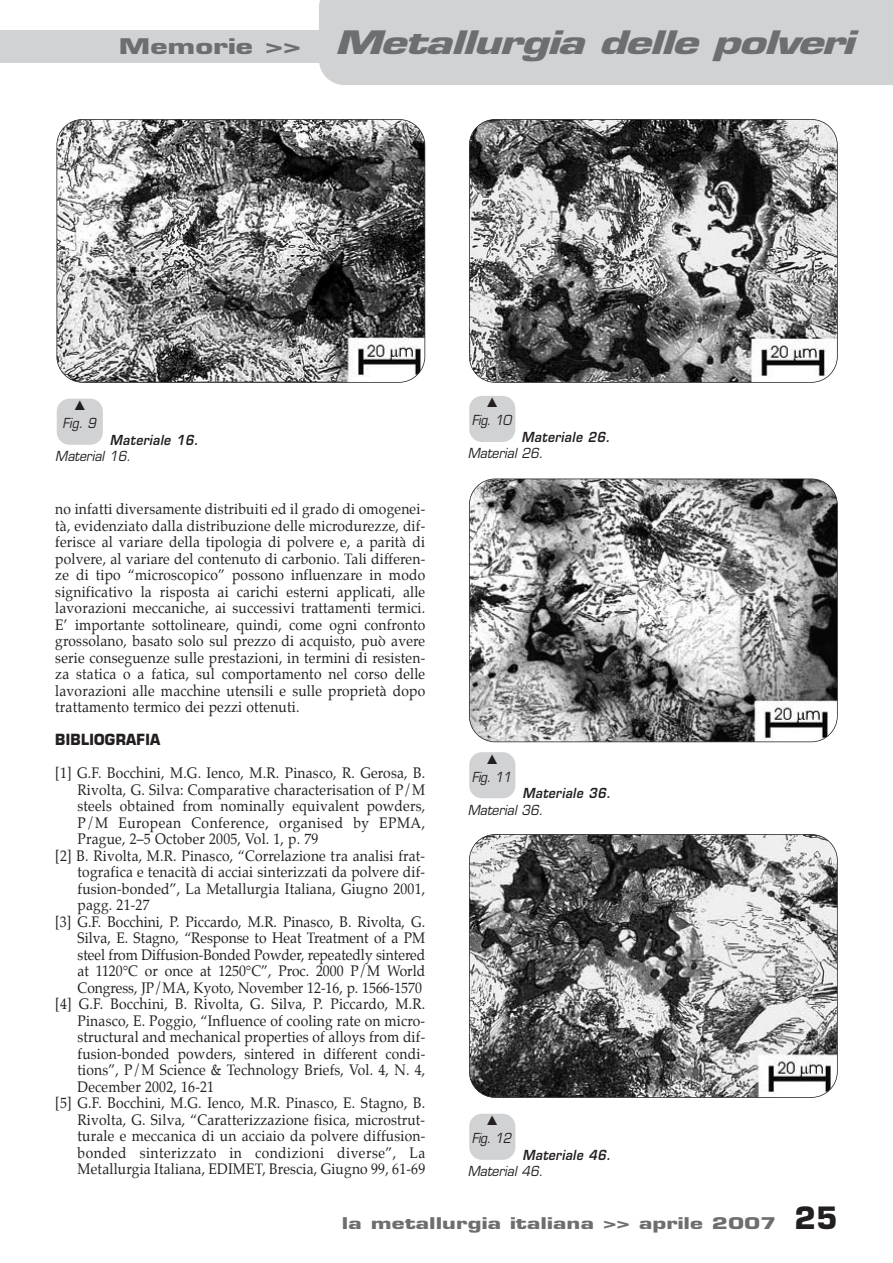
<style>
.page{position:relative;width:893px;height:1263px;background:#fff}
.page>*{position:absolute;margin:0;border:0;box-sizing:border-box;transform-origin:0 0}
.t1{font:italic 700 31.5px "Eurostile";color:#6c6e70;scale:1.43 1}
.t2{font:700 15.75px "Eurostile";color:#6c6e70;scale:1.43 1}
.t3{font:15px/16.5px "Palatino";letter-spacing:.015em;color:#231f20;text-align:justify;scale:.92 1}
.t4{font:15px "Palatino";letter-spacing:.035em;color:#231f20;scale:.92 1}
.t5{font:700 15px "Eurostile";letter-spacing:.02em;color:#231f20;scale:.92 1}
.t6{font:italic 600 13.5px/16.5px "Eurostile";color:#231f20;scale:.9 1}
.t7{font:italic 13.5px/18px "Eurostile";color:#231f20;text-align:center;scale:.9 1}
.s1{font-style:normal;font-size:21px}
.s2{font-weight:400}
.s3{font-size:30px;color:#231f20}
</style>
<div class="page">
<div style="left:319px;top:0;width:574px;height:85px;background:#d1d2d4"></div>
<div style="left:0;top:30px;width:383px;height:32px;background:#d1d2d4"></div>
<img style="left:469px;top:120px;width:368px;height:262px;border-radius:26px">
<div style="left:469px;top:119px;width:369px;height:264px;border:2px solid #231f20;border-radius:26px"></div>
<div style="left:469px;top:396px;width:46px;height:46px;background:#d1d2d4;border-radius:13px"></div>
<img style="left:469px;top:479px;width:368px;height:263px;border-radius:26px">
<div style="left:469px;top:479px;width:369px;height:263px;border:2px solid #231f20;border-radius:26px"></div>
<div style="left:469px;top:752px;width:46px;height:46px;background:#d1d2d4;border-radius:13px"></div>
<img style="left:469px;top:834px;width:368px;height:263px;border-radius:26px">
<div style="left:469px;top:834px;width:369px;height:264px;border:2px solid #231f20;border-radius:26px"></div>
<div style="left:469px;top:1114px;width:46px;height:46px;background:#d1d2d4;border-radius:13px"></div>
<img style="left:57px;top:120px;width:368px;height:262px;border-radius:26px">
<div style="left:56px;top:119px;width:369px;height:264px;border:2px solid #231f20;border-radius:26px"></div>
<div style="left:57px;top:399px;width:46px;height:46px;background:#d1d2d4;border-radius:13px"></div>
<p class="t1" style="left:119px;top:31px;width:522px"><span class="s1">M e m o r i e &gt; &gt;</span> Metallurgia delle polveri</p>
<p class="t7" style="left:62px;top:398px;width:41px">▲<br>Fig. 9</p>
<p class="t6" style="left:55px;top:433px;width:163px;text-indent:55px">Materiale 16.<br><span class="s2">Material 16.</span></p>
<p class="t7" style="left:472px;top:395px;width:48px">▲<br>Fig. 10</p>
<p class="t6" style="left:468px;top:430px;width:162px;text-indent:54px">Materiale 26.<br><span class="s2">Material 26.</span></p>
<p class="t3" style="left:55px;top:502px;width:404px">no infatti diversamente distribuiti ed il grado di omogenei&shy;tà, evidenziato dalla distribuzione delle microdurezze, dif&shy;ferisce al variare della tipologia di polvere e, a parità di polvere, al variare del contenuto di carbonio. Tali differen&shy;ze di tipo “microscopico” possono influenzare in modo significativo la risposta ai carichi esterni applicati, alle lavorazioni meccaniche, ai successivi trattamenti termici.<br>E’ importante sottolineare, quindi, come ogni confronto grossolano, basato solo sul prezzo di acquisto, può avere serie conseguenze sulle prestazioni, in termini di resisten&shy;za statica o a fatica, sul comportamento nel corso delle lavorazioni alle macchine utensili e sulle proprietà dopo trattamento termico dei pezzi ottenuti.</p>
<p class="t5" style="left:55px;top:734px;width:116px">BIBLIOGRAFIA</p>
<p class="t3" style="left:55px;top:766px;width:404px">[1] G.F. Bocchini, M.G. Ienco, M.R. Pinasco, R. Gerosa, B.</p>
<p class="t3" style="left:78px;top:782px;width:379px">Rivolta, G. Silva: Comparative characterisation of P/M</p>
<p class="t3" style="left:78px;top:799px;width:379px">steels obtained from nominally equivalent powders,</p>
<p class="t4" style="left:78px;top:815px;width:379px">P/M European Conference, organised by EPMA,</p>
<p class="t3" style="left:78px;top:832px;width:263px">Prague, 2–5 October 2005, Vol. 1, p. 79</p>
<p class="t3" style="left:55px;top:848px;width:404px">[2] B. Rivolta, M.R. Pinasco, “Correlazione tra analisi frat-</p>
<p class="t3" style="left:78px;top:865px;width:379px">tografica e tenacità di acciai sinterizzati da polvere dif-</p>
<p class="t3" style="left:78px;top:881px;width:379px">fusion-bonded”, La Metallurgia Italiana, Giugno 2001,</p>
<p class="t3" style="left:78px;top:898px;width:80px">pagg. 21-27</p>
<p class="t3" style="left:55px;top:914px;width:404px">[3] G.F. Bocchini, P. Piccardo, M.R. Pinasco, B. Rivolta, G.</p>
<p class="t3" style="left:78px;top:931px;width:379px">Silva, E. Stagno, “Response to Heat Treatment of a PM</p>
<p class="t3" style="left:78px;top:947px;width:379px">steel from Diffusion-Bonded Powder, repeatedly sintered</p>
<p class="t3" style="left:78px;top:964px;width:379px">at 1120°C or once at 1250°C”, Proc. 2000 P/M World</p>
<p class="t3" style="left:78px;top:980px;width:376px">Congress, JP/MA, Kyoto, November 12-16, p. 1566-1570</p>
<p class="t3" style="left:55px;top:997px;width:404px">[4] G.F. Bocchini, B. Rivolta, G. Silva, P. Piccardo, M.R.</p>
<p class="t3" style="left:78px;top:1013px;width:379px">Pinasco, E. Poggio, “Influence of cooling rate on micro-</p>
<p class="t3" style="left:78px;top:1030px;width:379px">structural and mechanical properties of alloys from dif-</p>
<p class="t3" style="left:78px;top:1046px;width:379px">fusion-bonded powders, sintered in different condi-</p>
<p class="t3" style="left:78px;top:1063px;width:379px">tions”, P/M Science &amp; Technology Briefs, Vol. 4, N. 4,</p>
<p class="t3" style="left:78px;top:1079px;width:150px">December 2002, 16-21</p>
<p class="t3" style="left:55px;top:1096px;width:404px">[5] G.F. Bocchini, M.G. Ienco, M.R. Pinasco, E. Stagno, B.</p>
<p class="t3" style="left:78px;top:1112px;width:379px">Rivolta, G. Silva, “Caratterizzazione fisica, microstrut-</p>
<p class="t3" style="left:78px;top:1129px;width:379px">turale e meccanica di un acciaio da polvere diffusion-</p>
<p class="t4" style="left:78px;top:1145px;width:379px">bonded sinterizzato in condizioni diverse”, La</p>
<p class="t3" style="left:78px;top:1162px;width:379px">Metallurgia Italiana, EDIMET, Brescia, Giugno 99, 61-69</p>
<p class="t2" style="left:342px;top:1217px;width:348px">la metallurgia italiana &gt;&gt; aprile 2007 <span class="s3">25</span></p>
<p class="t7" style="left:472px;top:751px;width:48px">▲<br>Fig. 11</p>
<p class="t6" style="left:468px;top:786px;width:163px;text-indent:55px">Materiale 36.<br><span class="s2">Material 36.</span></p>
<p class="t7" style="left:472px;top:1113px;width:48px">▲<br>Fig. 12</p>
<p class="t6" style="left:468px;top:1148px;width:163px;text-indent:55px">Materiale 46.<br><span class="s2">Material 46.</span></p>
</div>
